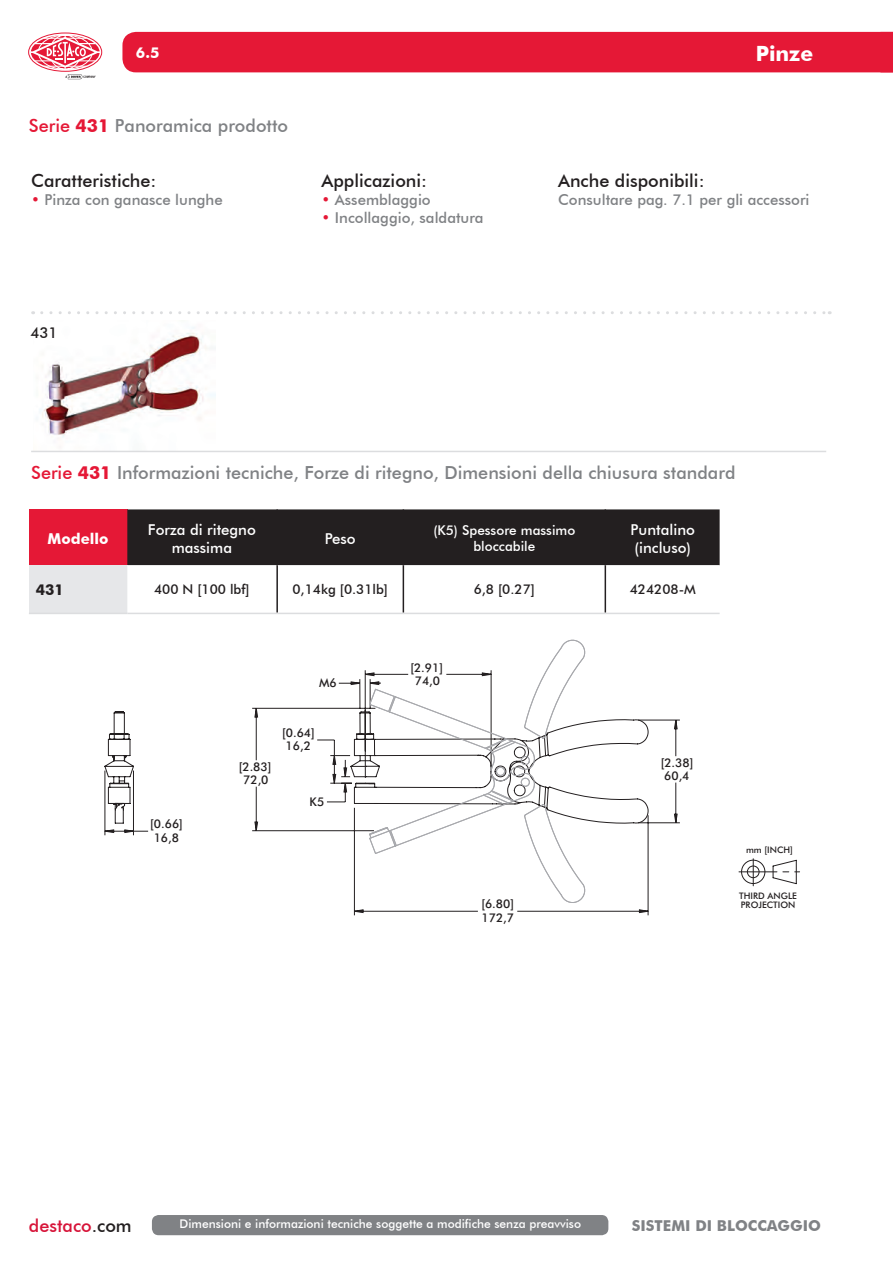
<style>
.page{position:relative;width:893px;height:1263px;background:#fff}
.page>*{position:absolute;margin:0;border:0;box-sizing:border-box;transform-origin:0 0}
.t1{font:700 21px "Futura BT";color:#fff}
.t2{font:500 18px "Futura BT";color:#808285}
.t3{font:500 18px "Futura BT";color:#231f20}
.t4{font:500 18px "Futura BT";color:#d71439}
.t5{font:500 15px "Futura BT";color:#808285}
.t6{font:500 15px/18px "Futura BT";color:#fff;text-align:center}
.t7{font:700 15px "Futura BT";color:#808285}
.t8{font:700 15px "Futura BT";color:#fff}
.t9{font:500 15px "Futura BT";color:#231f20}
.t10{font:700 15px "Futura BT";color:#231f20}
.t11{font:500 13.5px "Futura BT";color:#231f20}
.t12{font:500 13.5px/16.2px "Futura BT";color:#fff;text-align:center}
.t13{font:500 12px "Futura BT";color:#231f20}
.t14{font:500 12px "Futura BT";color:#fff}
.t15{font:500 9px/9.6px "Futura BT";color:#231f20}
.s1{color:#e51836}
.s2{font-weight:700;color:#e51836}
.s3{color:#231f20}
</style>
<div class="page">
<svg style="left:30px;top:34px;width:70px;height:45px"></svg>
<div style="left:122px;top:32px;width:771px;height:40px;background:#e51836"></div>
<div style="left:152px;top:1215px;width:456px;height:20px;background:#808285;border-radius:7px"></div>
<svg style="left:333px;top:682px;width:344px;height:230px"></svg>
<svg style="left:350px;top:640px;width:299px;height:263px"></svg>
<svg style="left:104px;top:708px;width:154px;height:124px"></svg>
<img style="left:33px;top:327px;width:183px;height:124px">
<div style="left:29px;top:509px;width:98px;height:56px;background:#e51836"></div>
<div style="left:127px;top:509px;width:593px;height:56px;background:#231f20"></div>
<svg style="left:29px;top:565px;width:691px;height:48px"></svg>
<hr style="left:276px;top:509px;width:2px;height:56px;background:#231f20">
<hr style="left:403px;top:509px;width:1px;height:56px;background:#231f20">
<hr style="left:605px;top:509px;width:1px;height:56px;background:#231f20">
<hr style="left:276px;top:565px;width:2px;height:48px;background:#231f20">
<hr style="left:403px;top:565px;width:1px;height:48px;background:#231f20">
<hr style="left:605px;top:565px;width:1px;height:48px;background:#231f20">
<hr style="left:29px;top:613px;width:98px;height:1px;background:#dcdddf">
<hr style="left:127px;top:613px;width:150px;height:1px;background:#dcdddf">
<hr style="left:277px;top:613px;width:126px;height:1px;background:#dcdddf">
<hr style="left:403px;top:613px;width:202px;height:1px;background:#dcdddf">
<hr style="left:605px;top:613px;width:115px;height:1px;background:#dcdddf">
<svg style="left:42px;top:311px;width:788px;height:3px"></svg>
<svg style="left:739px;top:858px;width:61px;height:28px"></svg>
<hr style="left:31px;top:451px;width:795px;height:1px;background:#dcdddf">
<p class="t8" style="left:136px;top:43px;width:25px">6.5</p>
<p class="t1" style="left:756px;top:41px;width:59px">Pinze</p>
<p class="t2" style="left:29px;top:115px;width:261px"><span class="s1">Serie</span> <span class="s2">431</span> Panoramica prodotto</p>
<p class="t3" style="left:31px;top:170px;width:127px">Caratteristiche:</p>
<p class="t5" style="left:31px;top:190px;width:193px"><span class="s1">•</span> Pinza con ganasce lunghe</p>
<p class="t3" style="left:322px;top:170px;width:107px">Applicazioni:</p>
<p class="t5" style="left:322px;top:190px;width:111px"><span class="s1">•</span> Assemblaggio</p>
<p class="t5" style="left:322px;top:208px;width:164px"><span class="s1">•</span> Incollaggio, saldatura</p>
<p class="t9" style="left:30px;top:323px;width:29px">431</p>
<p class="t3" style="left:558px;top:170px;width:148px">Anche disponibili:</p>
<p class="t5" style="left:558px;top:190px;width:253px">Consultare pag. 7.1 per gli accessori</p>
<p class="t2" style="left:31px;top:462px;width:706px"><span class="s1">Serie</span> <span class="s2">431</span> Informazioni tecniche, Forze di ritegno, Dimensioni della chiusura standard</p>
<p class="t8" style="left:48px;top:529px;width:62px">Modello</p>
<p class="t6" style="left:148px;top:520px;width:110px">Forza di ritegno massima</p>
<p class="t6" style="left:325px;top:529px;width:33px">Peso</p>
<p class="t12" style="left:433px;top:522px;width:144px">(K5) Spessore massimo bloccabile</p>
<p class="t6" style="left:631px;top:520px;width:66px;text-align:left">Puntalino (incluso)</p>
<p class="t10" style="left:36px;top:580px;width:30px">431</p>
<p class="t11" style="left:154px;top:581px;width:97px">400 N [100 lbf]</p>
<p class="t11" style="left:292px;top:581px;width:97px">0,14kg [0.31lb]</p>
<p class="t11" style="left:474px;top:581px;width:63px">6,8 [0.27]</p>
<p class="t11" style="left:630px;top:581px;width:68px">424208-M</p>
<p class="t13" style="left:150px;top:817px;width:34px">[0.66]</p>
<p class="t13" style="left:154px;top:830px;width:27px">16,8</p>
<p class="t13" style="left:319px;top:675px;width:19px">M6</p>
<p class="t13" style="left:239px;top:759px;width:34px">[2.83]</p>
<p class="t13" style="left:243px;top:772px;width:27px">72,0</p>
<p class="t13" style="left:282px;top:726px;width:34px">[0.64]</p>
<p class="t13" style="left:286px;top:739px;width:27px">16,2</p>
<p class="t13" style="left:310px;top:794px;width:16px">K5</p>
<p class="t13" style="left:410px;top:660px;width:34px">[2.91]</p>
<p class="t13" style="left:415px;top:673px;width:27px">74,0</p>
<p class="t13" style="left:481px;top:897px;width:34px">[6.80]</p>
<p class="t13" style="left:482px;top:910px;width:34px">172,7</p>
<p class="t13" style="left:661px;top:755px;width:34px">[2.38]</p>
<p class="t13" style="left:664px;top:768px;width:27px">60,4</p>
<p class="t15" style="left:746px;top:844px;width:48px">mm [INCH]</p>
<p class="t15" style="left:739px;top:890px;width:59px">THIRD ANGLE<br>PROJECTION</p>
<p class="t4" style="left:29px;top:1215px;width:104px">destaco<span class="s3">.com</span></p>
<p class="t14" style="left:180px;top:1217px;width:403px">Dimensioni e informazioni tecniche soggette a modifiche senza preavviso</p>
<p class="t7" style="left:632px;top:1217px;width:191px">SISTEMI DI BLOCCAGGIO</p>
</div>
